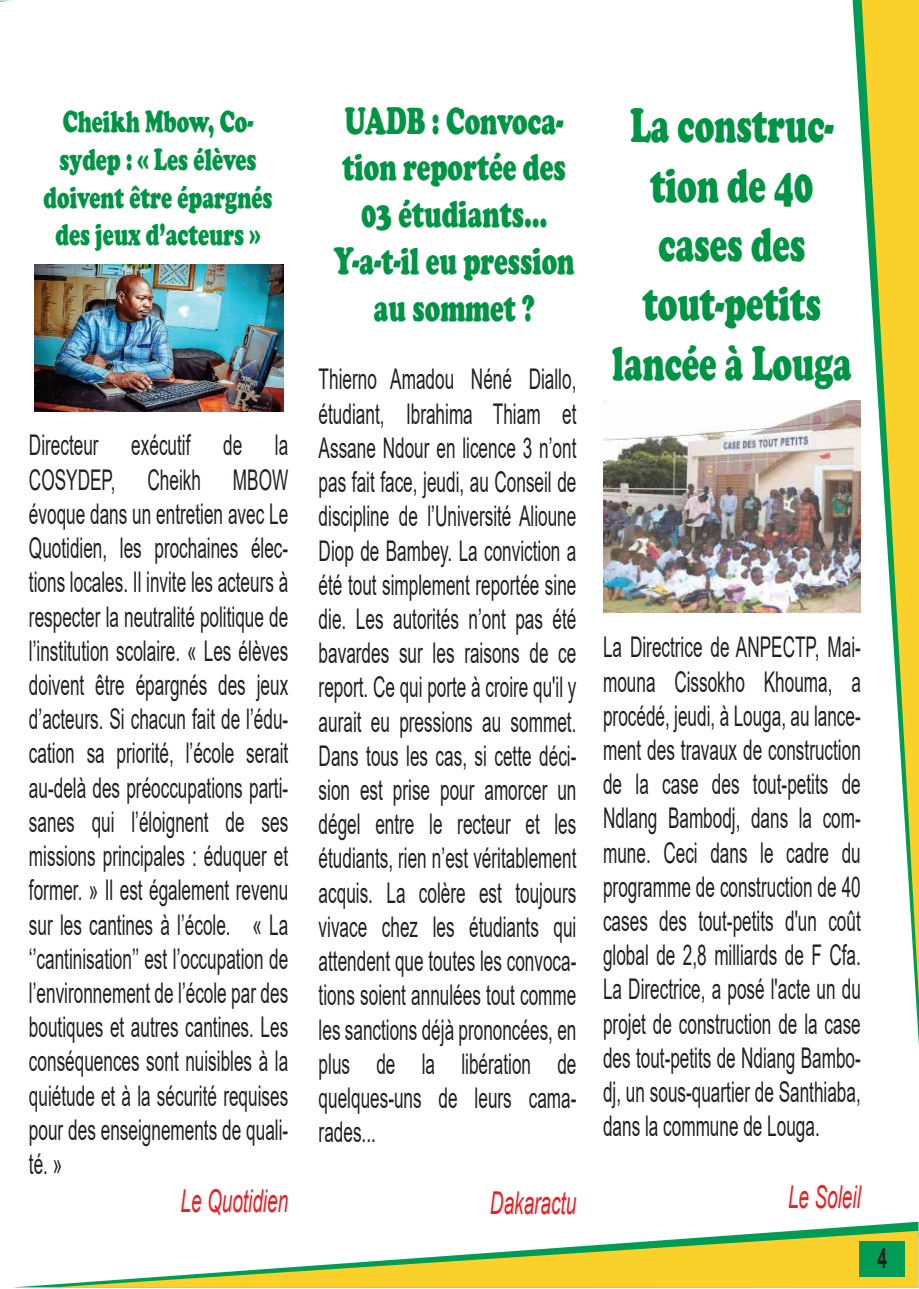
<style>
.page{position:relative;width:919px;height:1289px;background:#fff}
.page>*{position:absolute;margin:0;border:0;box-sizing:border-box;transform-origin:0 0}
.t1{font:900 49.5px/59.4px "Cooper";color:#009444;text-align:center;scale:.66 1}
.t2{font:900 39px/46.8px "Cooper";color:#009444;text-align:center;scale:.66 1}
.t3{font:900 31.5px/37.8px "Cooper";color:#009444;text-align:center;scale:.66 1}
.t4{font:italic 31.5px "Arial";color:#ed1f24;scale:.6 1}
.t5{font:28.5px/34.2px "Arial";color:#231f20;text-align:justify;scale:.6 1}
.t6{font:700 28.5px "Arial";color:#231f20;scale:.6 1}
</style>
<div class="page">
<svg style="left:19px;top:1221px;width:899px;height:66px"></svg>
<svg style="left:53px;top:1230px;width:865px;height:57px"></svg>
<svg style="left:852px;top:0;width:66px;height:1030px"></svg>
<svg style="left:861px;top:0;width:57px;height:1000px"></svg>
<div style="left:859px;top:1240px;width:45px;height:36px;background:#009b55"></div>
<img style="left:35px;top:264px;width:248px;height:147px">
<img style="left:603px;top:400px;width:257px;height:212px">
<p class="t3" style="left:44px;top:102px;width:348px">Cheikh Mbow, Co&shy;sydep : « Les élèves doivent être épargnés des jeux d’acteurs »</p>
<p class="t5" style="left:29px;top:428px;width:433px">Directeur exécutif de la COSYDEP, Cheikh MBOW évoque dans un entretien avec Le Quotidien, les prochaines élec&shy;tions locales. Il invite les acteurs à respecter la neutralité politique de l’institution scolaire. « Les élèves doivent être épargnés des jeux d’acteurs. Si chacun fait de l’édu&shy;cation sa priorité, l’école serait au-delà des préoccupations parti&shy;sanes qui l’éloignent de ses missions principales : éduquer et former. » Il est également revenu sur les cantines à l’école. « La ‘’cantinisation’’ est l’occupation de l’environnement de l’école par des boutiques et autres cantines. Les conséquences sont nuisibles à la quiétude et à la sécurité requises pour des enseignements de quali&shy;té. »</p>
<p class="t4" style="left:181px;top:1180px;width:181px">Le Quotidien</p>
<h2 class="t2" style="left:334px;top:97px;width:366px">UADB : Convoca&shy;tion reportée des<br>03 étudiants…<br>Y-a-t-il eu pression au sommet ?</h2>
<p class="t5" style="left:318px;top:362px;width:431px">Thierno Amadou Néné Diallo, étudiant, Ibrahima Thiam et Assane Ndour en licence 3 n’ont pas fait face, jeudi, au Conseil de discipline de l’Université Alioune Diop de Bambey. La conviction a été tout simplement reportée sine die. Les autorités n’ont pas été bavardes sur les raisons de ce report. Ce qui porte à croire qu'il y aurait eu pressions au sommet.<br>Dans tous les cas, si cette déci&shy;sion est prise pour amorcer un dégel entre le recteur et les étudiants, rien n’est véritablement acquis. La colère est toujours vivace chez les étudiants qui attendent que toutes les convoca&shy;tions soient annulées tout comme les sanctions déjà prononcées, en plus de la libération de quelques-uns de leurs cama&shy;rades...</p>
<p class="t4" style="left:490px;top:1182px;width:146px">Dakaractu</p>
<h1 class="t1" style="left:612px;top:96px;width:364px">La construc&shy;tion de 40 cases des tout-petits lancée à Louga</h1>
<p class="t5" style="left:603px;top:630px;width:431px">La Directrice de ANPECTP, Mai&shy;mouna Cissokho Khouma, a procédé, jeudi, à Louga, au lance&shy;ment des travaux de construction de la case des tout-petits de Ndlang Bambodj, dans la com&shy;mune. Ceci dans le cadre du programme de construction de 40 cases des tout-petits d'un coût global de 2,8 milliards de F Cfa.<br>La Directrice, a posé l'acte un du projet de construction de la case des tout-petits de Ndiang Bambo&shy;dj, un sous-quartier de Santhiaba, dans la commune de Louga.</p>
<p class="t4" style="left:788px;top:1176px;width:123px">Le Soleil</p>
<p class="t6" style="left:877px;top:1237px;width:17px">4</p>
</div>
